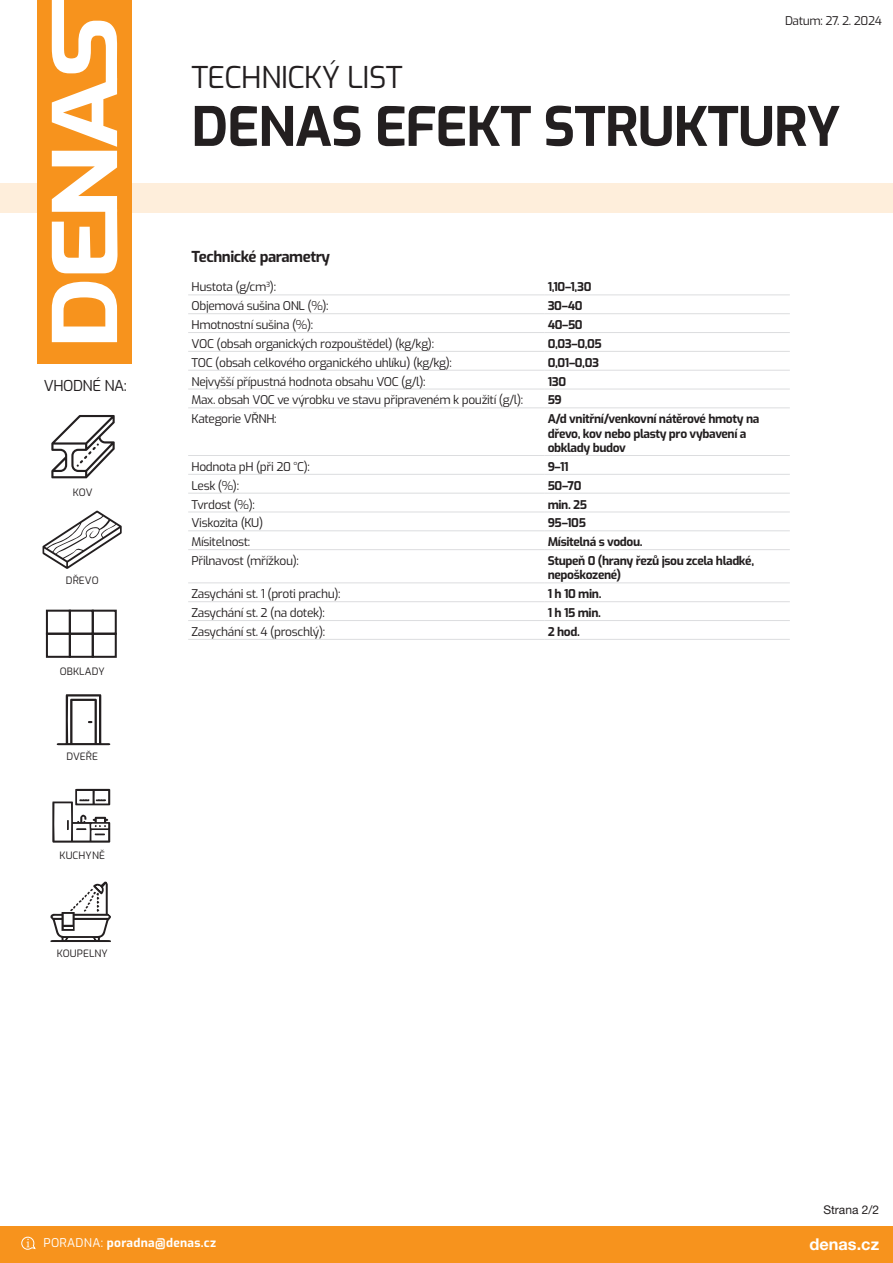
<style>
.page{position:relative;width:893px;height:1263px;background:#fff}
.page>*{position:absolute;margin:0;border:0;box-sizing:border-box;transform-origin:0 0}
.t1{font:700 54px "Exo";letter-spacing:-.02em;color:#231f20}
.t2{font:30px "Exo";letter-spacing:-.02em;color:#231f20}
.t3{font:700 16.35px "Helvetica Neue LT Pro";color:#fff}
.t4{font:700 15px "Exo";letter-spacing:-.03em;color:#231f20}
.t5{font:15px "Exo";letter-spacing:-.03em;color:#231f20}
.t6{font:12px "Exo";letter-spacing:-.03em;color:#231f20}
.t7{font:700 12px/14.4px "Exo";letter-spacing:-.03em;color:#231f20}
.t8{font:700 12px "Exo";letter-spacing:.025em;color:#fff}
.t9{font:12px "Helvetica Neue LT Pro";color:#231f20}
.t10{font:10.2px "Exo";letter-spacing:.01em;color:#231f20}
.s1{font-weight:400}
</style>
<div class="page">
<div style="left:125px;top:183px;width:768px;height:30px;background:#feeedb"></div>
<div style="left:0;top:183px;width:42px;height:30px;background:#feeedb"></div>
<div style="left:37px;top:0;width:95px;height:364px;background:#f7931d"></div>
<svg style="left:52px;top:282px;width:65px;height:60px"></svg>
<svg style="left:52px;top:0;width:66px;height:273px"></svg>
<div style="left:0;top:1226px;width:893px;height:37px;background:#f7931d"></div>
<svg style="left:21px;top:1236px;width:15px;height:14px"></svg>
<hr style="left:188px;top:294px;width:356px;height:1px;background:#dcdddf">
<hr style="left:544px;top:294px;width:246px;height:1px;background:#dcdddf">
<hr style="left:188px;top:313px;width:356px;height:1px;background:#dcdddf">
<hr style="left:544px;top:313px;width:246px;height:1px;background:#dcdddf">
<hr style="left:188px;top:332px;width:356px;height:1px;background:#dcdddf">
<hr style="left:544px;top:332px;width:246px;height:1px;background:#dcdddf">
<hr style="left:188px;top:351px;width:356px;height:1px;background:#dcdddf">
<hr style="left:544px;top:351px;width:246px;height:1px;background:#dcdddf">
<hr style="left:188px;top:370px;width:356px;height:1px;background:#dcdddf">
<hr style="left:544px;top:370px;width:246px;height:1px;background:#dcdddf">
<hr style="left:188px;top:389px;width:356px;height:1px;background:#dcdddf">
<hr style="left:544px;top:389px;width:246px;height:1px;background:#dcdddf">
<hr style="left:188px;top:407px;width:356px;height:1px;background:#dcdddf">
<hr style="left:544px;top:407px;width:246px;height:1px;background:#dcdddf">
<hr style="left:188px;top:455px;width:356px;height:1px;background:#dcdddf">
<hr style="left:544px;top:455px;width:246px;height:1px;background:#dcdddf">
<hr style="left:188px;top:474px;width:356px;height:1px;background:#dcdddf">
<hr style="left:544px;top:474px;width:246px;height:1px;background:#dcdddf">
<hr style="left:188px;top:493px;width:356px;height:1px;background:#dcdddf">
<hr style="left:544px;top:493px;width:246px;height:1px;background:#dcdddf">
<hr style="left:188px;top:512px;width:356px;height:1px;background:#dcdddf">
<hr style="left:544px;top:512px;width:246px;height:1px;background:#dcdddf">
<hr style="left:188px;top:530px;width:356px;height:1px;background:#dcdddf">
<hr style="left:544px;top:530px;width:246px;height:1px;background:#dcdddf">
<hr style="left:188px;top:549px;width:356px;height:1px;background:#dcdddf">
<hr style="left:544px;top:549px;width:246px;height:1px;background:#dcdddf">
<hr style="left:188px;top:582px;width:356px;height:1px;background:#dcdddf">
<hr style="left:544px;top:582px;width:246px;height:1px;background:#dcdddf">
<hr style="left:188px;top:601px;width:356px;height:1px;background:#dcdddf">
<hr style="left:544px;top:601px;width:246px;height:1px;background:#dcdddf">
<hr style="left:188px;top:620px;width:356px;height:1px;background:#dcdddf">
<hr style="left:544px;top:620px;width:246px;height:1px;background:#dcdddf">
<hr style="left:188px;top:639px;width:356px;height:1px;background:#dcdddf">
<hr style="left:544px;top:639px;width:246px;height:1px;background:#dcdddf">
<svg style="left:51px;top:415px;width:64px;height:63px"></svg>
<svg style="left:43px;top:510px;width:79px;height:59px"></svg>
<svg style="left:51px;top:882px;width:60px;height:60px"></svg>
<svg style="left:52px;top:789px;width:58px;height:54px"></svg>
<svg style="left:57px;top:694px;width:53px;height:52px"></svg>
<div style="left:46px;top:610px;width:25px;height:25px;border:2px solid #231f20"></div>
<div style="left:46px;top:633px;width:25px;height:25px;border:2px solid #231f20"></div>
<div style="left:69px;top:610px;width:25px;height:25px;border:2px solid #231f20"></div>
<div style="left:69px;top:633px;width:25px;height:25px;border:2px solid #231f20"></div>
<div style="left:92px;top:610px;width:25px;height:25px;border:2px solid #231f20"></div>
<div style="left:92px;top:633px;width:25px;height:25px;border:2px solid #231f20"></div>
<p class="t6" style="left:785px;top:12px;width:98px">Datum: 27. 2. 2024</p>
<h2 class="t2" style="left:191px;top:55px;width:213px">TECHNICKÝ LIST</h2>
<h1 class="t1" style="left:191px;top:85px;width:651px">DENAS EFEKT STRUKTURY</h1>
<p class="t5" style="left:44px;top:374px;width:85px">VHODNÉ NA:</p>
<p class="t10" style="left:73px;top:485px;width:21px">KOV</p>
<p class="t10" style="left:66px;top:573px;width:34px">DŘEVO</p>
<p class="t10" style="left:60px;top:663px;width:46px">OBKLADY</p>
<p class="t10" style="left:66px;top:748px;width:33px">DVEŘE</p>
<p class="t10" style="left:60px;top:848px;width:47px">KUCHYNĚ</p>
<p class="t10" style="left:57px;top:945px;width:53px">KOUPELNY</p>
<p class="t4" style="left:191px;top:245px;width:140px">Technické parametry</p>
<p class="t6" style="left:192px;top:278px;width:86px">Hustota (g/cm<sup>3</sup>):</p>
<p class="t7" style="left:548px;top:279px;width:45px">1,10–1,30</p>
<p class="t6" style="left:192px;top:297px;width:139px">Objemová sušina ONL (%):</p>
<p class="t7" style="left:548px;top:298px;width:36px">30–40</p>
<p class="t6" style="left:192px;top:316px;width:123px">Hmotnostní sušina (%):</p>
<p class="t7" style="left:548px;top:317px;width:37px">40–50</p>
<p class="t6" style="left:192px;top:335px;width:244px">VOC (obsah organických rozpouštědel) (kg/kg):</p>
<p class="t7" style="left:548px;top:336px;width:56px">0,03–0,05</p>
<p class="t6" style="left:192px;top:354px;width:262px">TOC (obsah celkového organického uhlíku) (kg/kg):</p>
<p class="t7" style="left:548px;top:354px;width:53px">0,01–0,03</p>
<p class="t6" style="left:192px;top:372px;width:236px">Nejvyšší přípustná hodnota obsahu VOC (g/l):</p>
<p class="t7" style="left:548px;top:373px;width:20px">130</p>
<p class="t6" style="left:192px;top:391px;width:333px">Max. obsah VOC ve výrobku ve stavu připraveném k použití (g/l):</p>
<p class="t7" style="left:548px;top:392px;width:16px">59</p>
<p class="t6" style="left:192px;top:410px;width:86px">Kategorie VŘNH:</p>
<p class="t7" style="left:548px;top:411px;width:213px">A/d vnitřní/venkovní nátěrové hmoty na dřevo, kov nebo plasty pro vybavení a obklady budov</p>
<p class="t6" style="left:192px;top:458px;width:120px">Hodnota pH (při 20 °C):</p>
<p class="t7" style="left:548px;top:459px;width:22px">9–11</p>
<p class="t6" style="left:192px;top:476px;width:49px">Lesk (%):</p>
<p class="t7" style="left:548px;top:477px;width:35px">50–70</p>
<p class="t6" style="left:192px;top:495px;width:65px">Tvrdost (%):</p>
<p class="t7" style="left:548px;top:496px;width:41px">min. 25</p>
<p class="t6" style="left:192px;top:514px;width:73px">Viskozita (KU)</p>
<p class="t7" style="left:548px;top:515px;width:40px">95–105</p>
<p class="t6" style="left:192px;top:533px;width:60px">Mísitelnost:</p>
<p class="t7" style="left:548px;top:534px;width:96px">Mísitelná s vodou.</p>
<p class="t6" style="left:192px;top:552px;width:109px">Přilnavost (mřížkou):</p>
<p class="t7" style="left:548px;top:553px;width:208px">Stupeň 0 (hrany řezů jsou zcela hladké, nepoškozené)</p>
<p class="t6" style="left:192px;top:585px;width:151px">Zasycháni st. 1 (proti prachu):</p>
<p class="t7" style="left:548px;top:586px;width:55px">1 h 10 min.</p>
<p class="t6" style="left:192px;top:604px;width:135px">Zasychání st. 2 (na dotek):</p>
<p class="t7" style="left:548px;top:605px;width:55px">1 h 15 min.</p>
<p class="t6" style="left:192px;top:623px;width:135px">Zasychání st. 4 (proschlý):</p>
<p class="t7" style="left:548px;top:624px;width:34px">2 hod.</p>
<p class="t9" style="left:823px;top:1202px;width:57px">Strana 2/2</p>
<p class="t8" style="left:43px;top:1234px;width:174px"><span class="s1">PORADNA:</span> poradna@denas.cz</p>
<h3 class="t3" style="left:809px;top:1233px;width:71px">denas.cz</h3>
</div>
